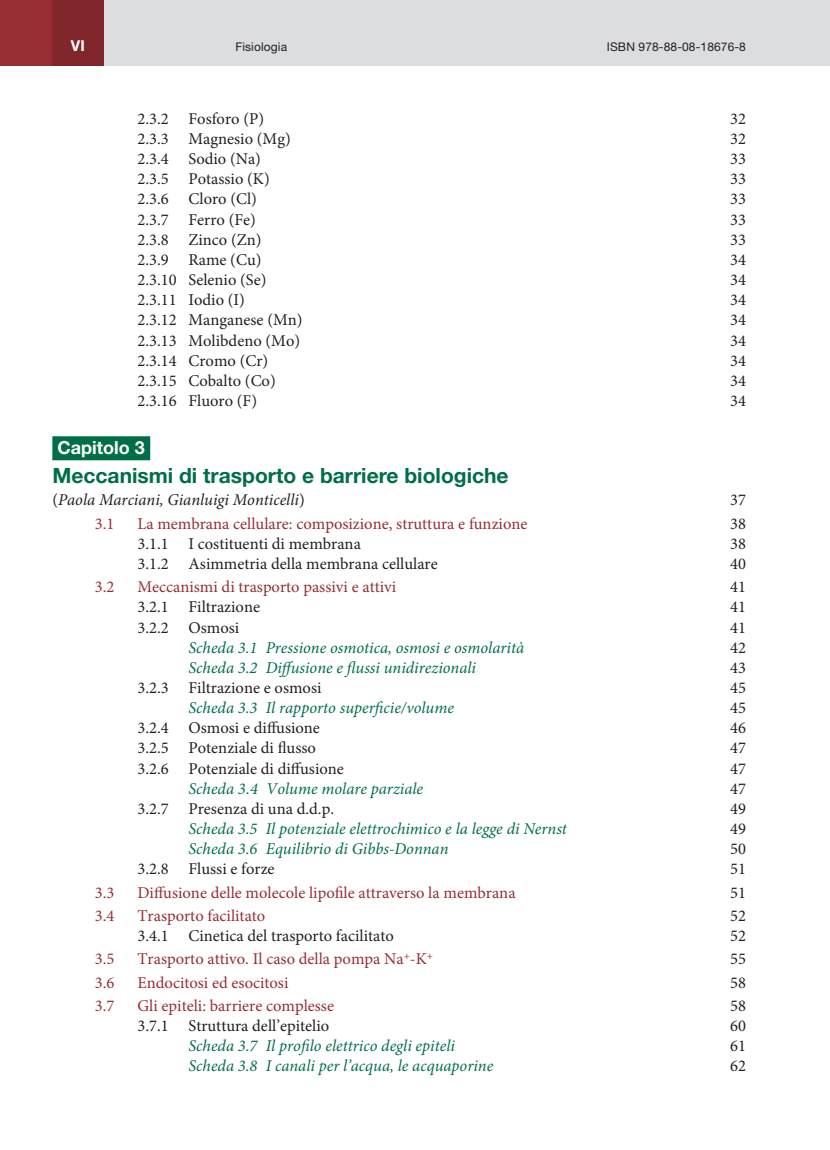
<style>
.page{position:relative;width:830px;height:1150px;background:#fff}
.page>*{position:absolute;margin:0;border:0;box-sizing:border-box;transform-origin:0 0}
.t1{font:700 21px "Helvetica Neue LT Std";color:#016f45}
.t2{font:700 18px "Helvetica Neue LT Std";color:#fff}
.t3{font:16.5px "Minion Pro";color:#231f20}
.t4{font:italic 16.5px "Minion Pro";color:#016f45}
.t5{font:16.5px "Minion Pro";color:#962e33}
.t6{font:italic 16.5px "Minion Pro";color:#231f20}
.t7{font:700 15px "Helvetica Neue LT Std";color:#fff}
.t8{font:12px "Helvetica Neue LT Std";letter-spacing:.01em;color:#231f20}
.s1{font-style:normal}
</style>
<div class="page">
<div style="left:52px;top:0;width:777px;height:65px;background:#dcdddf"></div>
<div style="left:0;top:0;width:103px;height:65px;background:linear-gradient(to right,#9c3035,#7b252a)"></div>
<div style="left:52px;top:436px;width:98px;height:24px;background:#016f45"></div>
<p class="t7" style="left:71px;top:37px;width:16px">VI</p>
<p class="t8" style="left:235px;top:40px;width:53px">Fisiologia</p>
<p class="t8" style="left:606px;top:40px;width:141px">ISBN 978-88-08-18676-8</p>
<p class="t3" style="left:137px;top:108px;width:128px">2.3.2 Fosforo (P)</p>
<p class="t3" style="left:730px;top:108px;width:17px">32</p>
<p class="t3" style="left:137px;top:128px;width:155px">2.3.3 Magnesio (Mg)</p>
<p class="t3" style="left:730px;top:128px;width:17px">32</p>
<p class="t3" style="left:137px;top:148px;width:125px">2.3.4 Sodio (Na)</p>
<p class="t3" style="left:730px;top:148px;width:17px">33</p>
<p class="t3" style="left:137px;top:168px;width:134px">2.3.5 Potassio (K)</p>
<p class="t3" style="left:730px;top:168px;width:17px">33</p>
<p class="t3" style="left:137px;top:188px;width:121px">2.3.6 Cloro (Cl)</p>
<p class="t3" style="left:730px;top:188px;width:17px">33</p>
<p class="t3" style="left:137px;top:208px;width:120px">2.3.7 Ferro (Fe)</p>
<p class="t3" style="left:730px;top:208px;width:17px">33</p>
<p class="t3" style="left:137px;top:228px;width:125px">2.3.8 Zinco (Zn)</p>
<p class="t3" style="left:730px;top:228px;width:17px">33</p>
<p class="t3" style="left:137px;top:248px;width:125px">2.3.9 Rame (Cu)</p>
<p class="t3" style="left:730px;top:248px;width:17px">34</p>
<p class="t3" style="left:137px;top:269px;width:130px">2.3.10 Selenio (Se)</p>
<p class="t3" style="left:730px;top:269px;width:17px">34</p>
<p class="t3" style="left:137px;top:289px;width:109px">2.3.11 Iodio (I)</p>
<p class="t3" style="left:730px;top:289px;width:17px">34</p>
<p class="t3" style="left:137px;top:309px;width:166px">2.3.12 Manganese (Mn)</p>
<p class="t3" style="left:730px;top:309px;width:17px">34</p>
<p class="t3" style="left:137px;top:329px;width:164px">2.3.13 Molibdeno (Mo)</p>
<p class="t3" style="left:730px;top:329px;width:17px">34</p>
<p class="t3" style="left:137px;top:349px;width:132px">2.3.14 Cromo (Cr)</p>
<p class="t3" style="left:730px;top:349px;width:17px">34</p>
<p class="t3" style="left:137px;top:369px;width:140px">2.3.15 Cobalto (Co)</p>
<p class="t3" style="left:730px;top:369px;width:17px">34</p>
<p class="t3" style="left:137px;top:389px;width:121px">2.3.16 Fluoro (F)</p>
<p class="t3" style="left:730px;top:389px;width:17px">34</p>
<p class="t2" style="left:57px;top:436px;width:89px">Capitolo 3</p>
<p class="t1" style="left:52px;top:462px;width:457px">Meccanismi di trasporto e barriere biologiche</p>
<p class="t6" style="left:52px;top:488px;width:254px"><span class="s1">(</span>Paola Marciani, Gianluigi Monticelli<span class="s1">)</span></p>
<p class="t3" style="left:730px;top:489px;width:17px">37</p>
<p class="t5" style="left:95px;top:512px;width:21px">3.1</p>
<p class="t5" style="left:137px;top:512px;width:391px">La membrana cellulare: composizione, struttura e funzione</p>
<p class="t3" style="left:730px;top:512px;width:17px">38</p>
<p class="t3" style="left:137px;top:532px;width:225px">3.1.1 I costituenti di membrana</p>
<p class="t3" style="left:730px;top:532px;width:17px">38</p>
<p class="t3" style="left:137px;top:552px;width:302px">3.1.2 Asimmetria della membrana cellulare</p>
<p class="t3" style="left:730px;top:552px;width:17px">40</p>
<p class="t5" style="left:95px;top:576px;width:21px">3.2</p>
<p class="t5" style="left:137px;top:576px;width:260px">Meccanismi di trasporto passivi e attivi</p>
<p class="t3" style="left:730px;top:576px;width:17px">41</p>
<p class="t3" style="left:137px;top:596px;width:124px">3.2.1 Filtrazione</p>
<p class="t3" style="left:730px;top:596px;width:17px">41</p>
<p class="t3" style="left:137px;top:616px;width:103px">3.2.2 Osmosi</p>
<p class="t3" style="left:730px;top:616px;width:17px">41</p>
<p class="t4" style="left:188px;top:636px;width:337px">Scheda 3.1 Pressione osmotica, osmosi e osmolarità</p>
<p class="t3" style="left:730px;top:636px;width:17px">42</p>
<p class="t4" style="left:188px;top:656px;width:289px">Scheda 3.2 Diffusione e flussi unidirezionali</p>
<p class="t3" style="left:730px;top:656px;width:17px">43</p>
<p class="t3" style="left:137px;top:676px;width:185px">3.2.3 Filtrazione e osmosi</p>
<p class="t3" style="left:730px;top:676px;width:17px">45</p>
<p class="t4" style="left:188px;top:696px;width:267px">Scheda 3.3 Il rapporto superficie/volume</p>
<p class="t3" style="left:730px;top:696px;width:17px">45</p>
<p class="t3" style="left:137px;top:716px;width:184px">3.2.4 Osmosi e diffusione</p>
<p class="t3" style="left:730px;top:716px;width:17px">46</p>
<p class="t3" style="left:137px;top:737px;width:180px">3.2.5 Potenziale di flusso</p>
<p class="t3" style="left:730px;top:737px;width:17px">47</p>
<p class="t3" style="left:137px;top:757px;width:208px">3.2.6 Potenziale di diffusione</p>
<p class="t3" style="left:730px;top:757px;width:17px">47</p>
<p class="t4" style="left:188px;top:777px;width:236px">Scheda 3.4 Volume molare parziale</p>
<p class="t3" style="left:730px;top:777px;width:17px">47</p>
<p class="t3" style="left:137px;top:797px;width:198px">3.2.7 Presenza di una d.d.p.</p>
<p class="t3" style="left:730px;top:797px;width:17px">49</p>
<p class="t4" style="left:188px;top:817px;width:380px">Scheda 3.5 Il potenziale elettrochimico e la legge di Nernst</p>
<p class="t3" style="left:730px;top:817px;width:17px">49</p>
<p class="t4" style="left:188px;top:837px;width:261px">Scheda 3.6 Equilibrio di Gibbs-Donnan</p>
<p class="t3" style="left:730px;top:837px;width:17px">50</p>
<p class="t3" style="left:137px;top:857px;width:139px">3.2.8 Flussi e forze</p>
<p class="t3" style="left:730px;top:857px;width:17px">51</p>
<p class="t5" style="left:95px;top:881px;width:21px">3.3</p>
<p class="t5" style="left:137px;top:881px;width:379px">Diffusione delle molecole lipofile attraverso la membrana</p>
<p class="t3" style="left:730px;top:881px;width:17px">51</p>
<p class="t5" style="left:95px;top:904px;width:21px">3.4</p>
<p class="t5" style="left:137px;top:904px;width:129px">Trasporto facilitato</p>
<p class="t3" style="left:730px;top:904px;width:17px">52</p>
<p class="t3" style="left:137px;top:924px;width:258px">3.4.1 Cinetica del trasporto facilitato</p>
<p class="t3" style="left:730px;top:924px;width:17px">52</p>
<p class="t5" style="left:95px;top:947px;width:21px">3.5</p>
<p class="t5" style="left:137px;top:947px;width:297px">Trasporto attivo. Il caso della pompa Na<sup>+</sup>-K<sup>+</sup></p>
<p class="t3" style="left:730px;top:947px;width:17px">55</p>
<p class="t5" style="left:95px;top:971px;width:21px">3.6</p>
<p class="t5" style="left:137px;top:971px;width:152px">Endocitosi ed esocitosi</p>
<p class="t3" style="left:730px;top:971px;width:17px">58</p>
<p class="t5" style="left:95px;top:994px;width:21px">3.7</p>
<p class="t5" style="left:137px;top:994px;width:198px">Gli epiteli: barriere complesse</p>
<p class="t3" style="left:730px;top:994px;width:17px">58</p>
<p class="t3" style="left:137px;top:1014px;width:193px">3.7.1 Struttura dell’epitelio</p>
<p class="t3" style="left:730px;top:1014px;width:17px">60</p>
<p class="t4" style="left:188px;top:1034px;width:268px">Scheda 3.7 Il profilo elettrico degli epiteli</p>
<p class="t3" style="left:730px;top:1034px;width:17px">61</p>
<p class="t4" style="left:188px;top:1054px;width:306px">Scheda 3.8 I canali per l’acqua, le acquaporine</p>
<p class="t3" style="left:730px;top:1054px;width:17px">62</p>
</div>
